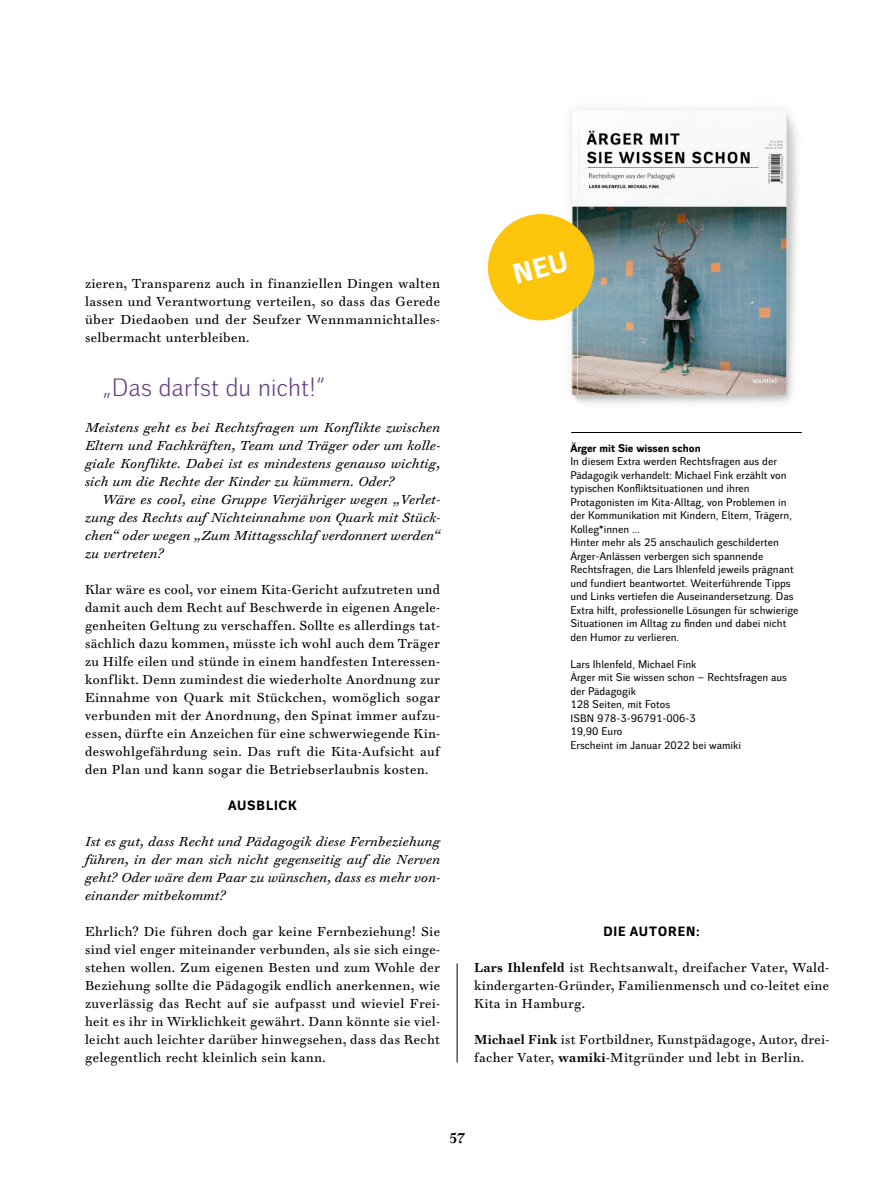
<style>
.page{position:relative;width:893px;height:1191px;background:#fff}
.page>*{position:absolute;margin:0;border:0;box-sizing:border-box;transform-origin:0 0}
.Intro{font:25.5px "Walbaum Grotesk";letter-spacing:-.01em;color:#684087}
.Page{font:700 13.5px "Walbaum 10 Pro";color:#000}
.Fließtext___2sp{font:13.05px/18px "Walbaum 10 Pro";letter-spacing:.025em;color:#000;text-align:justify}
.Fließtext___2sp-2{font:italic 13.05px/18px "Walbaum 10 Pro";letter-spacing:.025em;color:#000;text-align:justify}
.Fließtext___2sp_Einz{font:italic 13.05px/18px "Walbaum 10 Pro";letter-spacing:.025em;color:#000;text-align:justify}
.Zwischenüberschrift{font:700 13.05px "Walbaum Grotesk Text";letter-spacing:.065em;color:#000}
.Marginal__türkis{font:10.8px/13.5px "Walbaum Grotesk Text";color:#000}
.Marginal__türkis-2{font:700 10.8px "Walbaum Grotesk Text";color:#000}
.Marginal__türkis-3{font:10.5px "Walbaum Grotesk Text";letter-spacing:.005em;color:#000}
.s1{font-size:12.45px}
.s2{font-size:24.15px}
.s3{font-size:10.5px}
.s4{font-size:10.8px}
.s5{font-weight:700;font-size:12.45px}
.s6{font-weight:700}
</style>
<div class="page">
<hr style="left:457px;top:963px;width:1px;height:99px;background:#000">
<img style="left:570px;top:108px;width:228px;height:296px">
<hr style="left:571px;top:432px;width:231px;height:1px;background:#000">
<svg style="left:487px;top:208px;width:113px;height:118px"></svg>
<p class="Fließtext___2sp" style="left:85px;top:275px;width:357px">zieren, <span class="s1">T</span>ransparenz auch in finanziellen <span class="s1">D</span>ingen walten lassen und <span class="s1">V</span>erantwortung verteilen, so dass das <span class="s1">G</span>erede über <span class="s1">D</span>iedaoben und der <span class="s1">S</span>eufzer <span class="s1">W</span>ennmannichtalles&shy;selbermacht unterbleiben.</p>
<p class="Intro" style="left:102px;top:373px;width:225px">„<span class="s2">D</span>as darfst du nicht!“</p>
<p class="Fließtext___2sp-2" style="left:85px;top:419px;width:357px"><span class="s1">M</span>eistens geht es bei <span class="s1">R</span>echtsfragen um <span class="s1">K</span>onflikte zwischen <span class="s1">E</span>ltern und <span class="s1">F</span>achkräften, <span class="s1">T</span>eam und <span class="s1">T</span>räger oder um kolle&shy;giale <span class="s1">K</span>onflikte. <span class="s1">D</span>abei ist es mindestens genauso wichtig, sich um die <span class="s1">R</span>echte der <span class="s1">K</span>inder zu kümmern. <span class="s1">O</span>der?</p>
<p class="Fließtext___2sp_Einz" style="left:85px;top:491px;width:357px;text-indent:17px"><span class="s1">W</span>äre es cool, eine <span class="s1">G</span>ruppe <span class="s1">V</span>ierjähriger wegen „<span class="s1">V</span>erlet&shy;zung des <span class="s1">R</span>echts auf <span class="s1">N</span>ichteinnahme von <span class="s1">Q</span>uark mit <span class="s1">S</span>tück&shy;chen“ oder wegen „<span class="s1">Z</span>um <span class="s1">M</span>ittagsschlaf verdonnert werden“ zu vertreten?</p>
<p class="Fließtext___2sp" style="left:85px;top:581px;width:357px"><span class="s1">K</span>lar wäre es cool, vor einem <span class="s1">K</span>ita-<span class="s1">G</span>ericht aufzutreten und damit auch dem <span class="s1">R</span>echt auf <span class="s1">B</span>eschwerde in eigenen <span class="s1">A</span>ngele&shy;genheiten <span class="s1">G</span>eltung zu verschaffen. <span class="s1">S</span>ollte es allerdings tat&shy;sächlich dazu kommen, müsste ich wohl auch dem <span class="s1">T</span>räger zu <span class="s1">H</span>ilfe eilen und stünde in einem handfesten <span class="s1">I</span>nteressen&shy;konflikt. <span class="s1">D</span>enn zumindest die wiederholte <span class="s1">A</span>nordnung zur <span class="s1">E</span>innahme von <span class="s1">Q</span>uark mit <span class="s1">S</span>tückchen, womöglich sogar verbunden mit der <span class="s1">A</span>nordnung, den <span class="s1">S</span>pinat immer aufzu&shy;essen, dürfte ein <span class="s1">A</span>nzeichen für eine schwerwiegende <span class="s1">K</span>in&shy;deswohlgefährdung sein. <span class="s1">D</span>as ruft die <span class="s1">K</span>ita-<span class="s1">A</span>ufsicht auf den <span class="s1">P</span>lan und kann sogar die <span class="s1">B</span>etriebserlaubnis kosten.</p>
<p class="Zwischenüberschrift" style="left:228px;top:798px;width:70px">AUSBLICK</p>
<p class="Fließtext___2sp-2" style="left:85px;top:833px;width:357px"><span class="s1">I</span>st es gut, dass <span class="s1">R</span>echt und <span class="s1">P</span>ädagogik diese <span class="s1">F</span>ernbeziehung führen, in der man sich nicht gegenseitig auf die <span class="s1">N</span>erven geht? <span class="s1">O</span>der wäre dem <span class="s1">P</span>aar zu wünschen, dass es mehr von&shy;einander mitbekommt?</p>
<p class="Fließtext___2sp" style="left:85px;top:923px;width:357px"><span class="s1">E</span>hrlich? <span class="s1">D</span>ie führen doch gar keine <span class="s1">F</span>ernbeziehung! <span class="s1">S</span>ie sind viel enger miteinander verbunden, als sie sich einge&shy;stehen wollen. <span class="s1">Z</span>um eigenen <span class="s1">B</span>esten und zum <span class="s1">W</span>ohle der <span class="s1">B</span>eziehung sollte die <span class="s1">P</span>ädagogik endlich anerkennen, wie zuverlässig das <span class="s1">R</span>echt auf sie aufpasst und wieviel <span class="s1">F</span>rei&shy;heit es ihr in <span class="s1">W</span>irklichkeit gewährt. <span class="s1">D</span>ann könnte sie viel&shy;leicht auch leichter darüber hinwegsehen, dass das <span class="s1">R</span>echt gelegentlich recht kleinlich sein kann.</p>
<p class="Zwischenüberschrift" style="left:603px;top:924px;width:98px">DIE AUTOREN:</p>
<p class="Marginal__türkis-2" style="left:570px;top:442px;width:132px">Ärger mit Sie wissen schon</p>
<p class="Marginal__türkis" style="left:570px;top:455px;width:223px">In diesem Extra werden Rechtsfragen aus der Pädagogik verhandelt: Michael Fink erzählt von typischen Konfliktsituationen und ihren Protagonisten im Kita-Alltag, von Problemen in der Kommunikation mit Kindern, Eltern, Trägern, Kolleg*innen ...</p>
<p class="Marginal__türkis" style="left:570px;top:536px;width:230px">Hinter mehr als <span class="s3">25</span> anschaulich geschilderten Ärger-Anlässen verbergen sich spannende Rechtsfragen, die Lars Ihlenfeld jeweils prägnant und fundiert beantwortet. Weiterführende Tipps und Links vertiefen die Auseinandersetzung. Das Extra hilft, professionelle Lösungen für schwierige Situationen im Alltag zu finden und dabei nicht den Humor zu verlieren.</p>
<p class="Marginal__türkis" style="left:570px;top:658px;width:128px">Lars Ihlenfeld, Michael Fink</p>
<p class="Marginal__türkis" style="left:570px;top:671px;width:218px">Ärger mit Sie wissen schon – Rechtsfragen aus der Pädagogik</p>
<p class="Marginal__türkis" style="left:570px;top:698px;width:101px"><span class="s3">128</span> Seiten, mit Fotos</p>
<p class="Marginal__türkis-3" style="left:570px;top:712px;width:127px">ISBN 978<span class="s4">-</span>3<span class="s4">-</span>96791<span class="s4">-</span>006<span class="s4">-</span>3</p>
<p class="Marginal__türkis" style="left:570px;top:725px;width:54px"><span class="s3">19</span>,<span class="s3">90</span> Euro</p>
<p class="Marginal__türkis" style="left:570px;top:739px;width:172px">Erscheint im Januar <span class="s3">2022</span> bei wamiki</p>
<p class="Fließtext___2sp" style="left:474px;top:959px;width:357px"><span class="s5">L</span><span class="s6">ars</span> <span class="s5">I</span><span class="s6">hlenfeld</span> ist <span class="s1">R</span>echtsanwalt, dreifacher <span class="s1">V</span>ater, <span class="s1">W</span>ald&shy;kindergarten-<span class="s1">G</span>ründer, <span class="s1">F</span>amilienmensch und co-leitet eine <span class="s1">K</span>ita in <span class="s1">H</span>amburg.</p>
<p class="Fließtext___2sp" style="left:474px;top:1031px;width:357px"><span class="s5">M</span><span class="s6">ichael</span> <span class="s5">F</span><span class="s6">ink</span> ist <span class="s1">F</span>ortbildner, <span class="s1">K</span>unstpädagoge, <span class="s1">A</span>utor, drei&shy;facher <span class="s1">V</span>ater, <span class="s6">wamiki</span>-<span class="s1">M</span>itgründer und lebt in <span class="s1">B</span>erlin.</p>
<p class="Page" style="left:449px;top:1129px;width:18px">57</p>
</div>
